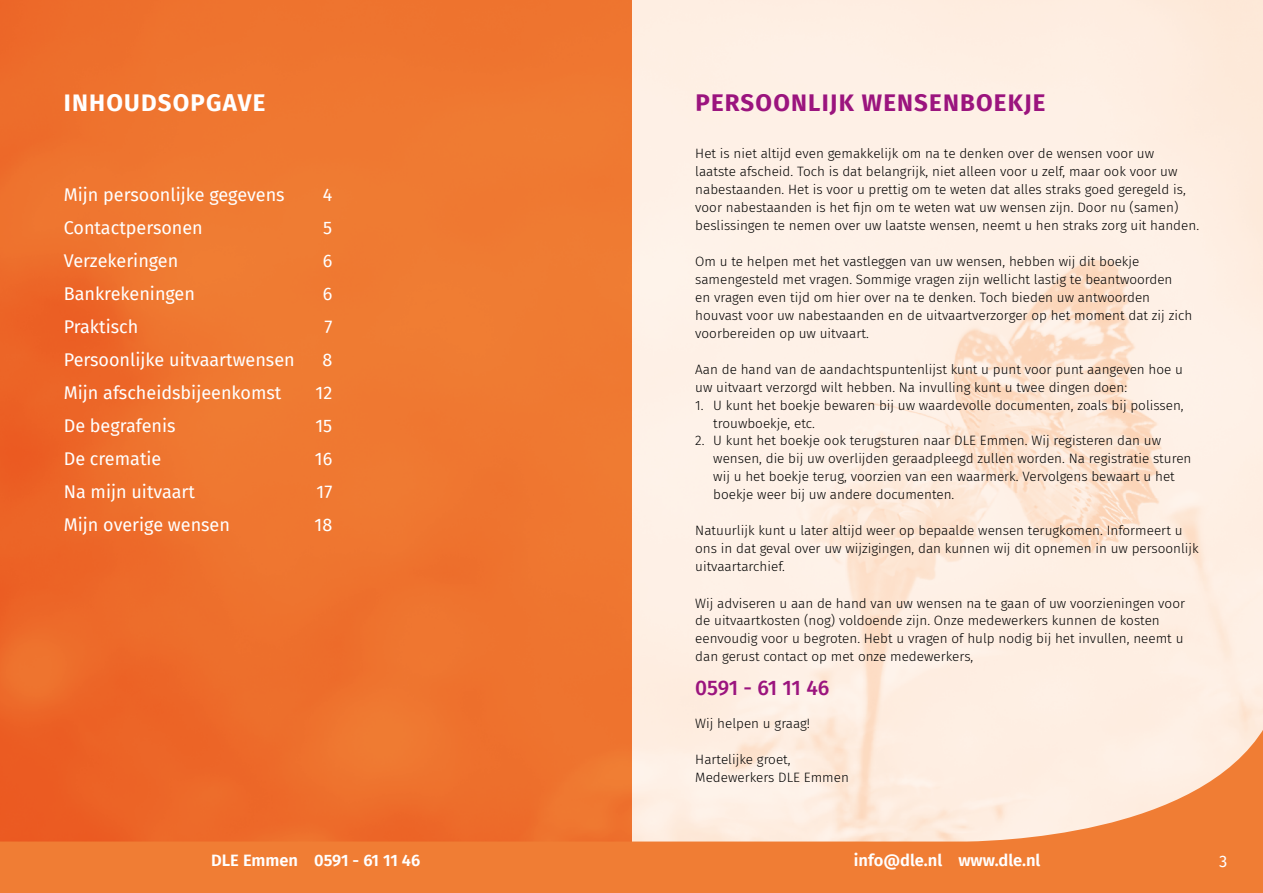
<style>
.page{position:relative;width:1263px;height:893px;background:#fff}
.page>*{position:absolute;margin:0;border:0;box-sizing:border-box;transform-origin:0 0}
.t1{font:700 24px "Fira Sans";letter-spacing:.05em;color:#9b147e}
.t2{font:700 24px "Fira Sans";letter-spacing:.05em;color:#fff}
.t3{font:500 21px "Fira Sans";letter-spacing:-.015em;color:#9b147e}
.t4{font:18px "Fira Sans";color:#fff}
.t5{font:600 16.5px "Fira Sans";color:#fff}
.t6{font:16.5px "Fira Sans";color:#fff}
.t7{font:300 13.5px/18px "Fira Sans";color:#000}
</style>
<div class="page">
<img style="left:631px;top:0;width:632px;height:705px">
<img style="left:0;top:0;width:631px;height:705px">
<svg style="left:0;top:705px;width:1263px;height:188px;background:#f39b68"></svg>
<h1 class="t2" style="left:64px;top:82px;width:203px">INHOUDSOPGAVE</h1>
<h3 class="t4" style="left:64px;top:181px;width:222px">Mijn persoonlijke gegevens</h3>
<h3 class="t4" style="left:323px;top:181px;width:11px">4</h3>
<h3 class="t4" style="left:64px;top:214px;width:141px">Contactpersonen</h3>
<h3 class="t4" style="left:323px;top:214px;width:11px">5</h3>
<h3 class="t4" style="left:64px;top:247px;width:116px">Verzekeringen</h3>
<h3 class="t4" style="left:323px;top:247px;width:11px">6</h3>
<h3 class="t4" style="left:64px;top:280px;width:133px">Bankrekeningen</h3>
<h3 class="t4" style="left:323px;top:280px;width:11px">6</h3>
<h3 class="t4" style="left:64px;top:313px;width:76px">Praktisch</h3>
<h3 class="t4" style="left:324px;top:313px;width:9px">7</h3>
<h3 class="t4" style="left:64px;top:346px;width:232px">Persoonlijke uitvaartwensen</h3>
<h3 class="t4" style="left:322px;top:346px;width:11px">8</h3>
<h3 class="t4" style="left:64px;top:379px;width:219px">Mijn afscheidsbijeenkomst</h3>
<h3 class="t4" style="left:316px;top:379px;width:18px">12</h3>
<h3 class="t4" style="left:64px;top:412px;width:113px">De begrafenis</h3>
<h3 class="t4" style="left:315px;top:412px;width:18px">15</h3>
<h3 class="t4" style="left:64px;top:445px;width:99px">De crematie</h3>
<h3 class="t4" style="left:315px;top:445px;width:19px">16</h3>
<h3 class="t4" style="left:64px;top:478px;width:133px">Na mijn uitvaart</h3>
<h3 class="t4" style="left:316px;top:478px;width:17px">17</h3>
<h3 class="t4" style="left:64px;top:511px;width:168px">Mijn overige wensen</h3>
<h3 class="t4" style="left:315px;top:511px;width:19px">18</h3>
<h1 class="t1" style="left:695px;top:82px;width:351px">PERSOONLIJK WENSENBOEKJE</h1>
<p class="t7" style="left:695px;top:144px;width:505px">Het is niet altijd even gemakkelijk om na te denken over de wensen voor uw<br>laatste afscheid. Toch is dat belangrijk, niet alleen voor u zelf, maar ook voor uw nabestaanden. Het is voor u prettig om te weten dat alles straks goed geregeld is, voor nabestaanden is het fijn om te weten wat uw wensen zijn. Door nu (samen) beslissingen te nemen over uw laatste wensen, neemt u hen straks zorg uit handen.</p>
<p class="t7" style="left:695px;top:252px;width:498px">Om u te helpen met het vastleggen van uw wensen, hebben wij dit boekje samengesteld met vragen. Sommige vragen zijn wellicht lastig te beantwoorden<br>en vragen even tijd om hier over na te denken. Toch bieden uw antwoorden houvast voor uw nabestaanden en de uitvaartverzorger op het moment dat zij zich voorbereiden op uw uitvaart.</p>
<p class="t7" style="left:695px;top:360px;width:489px">Aan de hand van de aandachtspuntenlijst kunt u punt voor punt aangeven hoe u uw uitvaart verzorgd wilt hebben. Na invulling kunt u twee dingen doen:</p>
<p class="t7" style="left:713px;top:396px;width:472px;text-indent:-18px">1. U kunt het boekje bewaren bij uw waardevolle documenten, zoals bij polissen, trouwboekje, etc.</p>
<p class="t7" style="left:713px;top:432px;width:480px;text-indent:-18px">2. U kunt het boekje ook terugsturen naar DLE Emmen. Wij registeren dan uw wensen, die bij uw overlijden geraadpleegd zullen worden. Na registratie sturen wij u het boekje terug, voorzien van een waarmerk. Vervolgens bewaart u het boekje weer bij uw andere documenten.</p>
<p class="t7" style="left:695px;top:522px;width:505px">Natuurlijk kunt u later altijd weer op bepaalde wensen terugkomen. Informeert u ons in dat geval over uw wijzigingen, dan kunnen wij dit opnemen in uw persoonlijk uitvaartarchief.</p>
<p class="t7" style="left:695px;top:594px;width:491px">Wij adviseren u aan de hand van uw wensen na te gaan of uw voorzieningen voor de uitvaartkosten (nog) voldoende zijn. Onze medewerkers kunnen de kosten eenvoudig voor u begroten. Hebt u vragen of hulp nodig bij het invullen, neemt u dan gerust contact op met onze medewerkers,</p>
<h2 class="t3" style="left:695px;top:670px;width:136px">0591 - 61 11 46</h2>
<p class="t7" style="left:695px;top:714px;width:116px">Wij helpen u graag!</p>
<p class="t7" style="left:695px;top:750px;width:155px">Hartelijke groet,<br>Medewerkers DLE Emmen</p>
<p class="t5" style="left:211px;top:847px;width:211px">DLE Emmen 0591 - 61 11 46</p>
<p class="t5" style="left:854px;top:847px;width:188px">info@dle.nl www.dle.nl</p>
<p class="t6" style="left:1219px;top:849px;width:10px">3</p>
</div>
